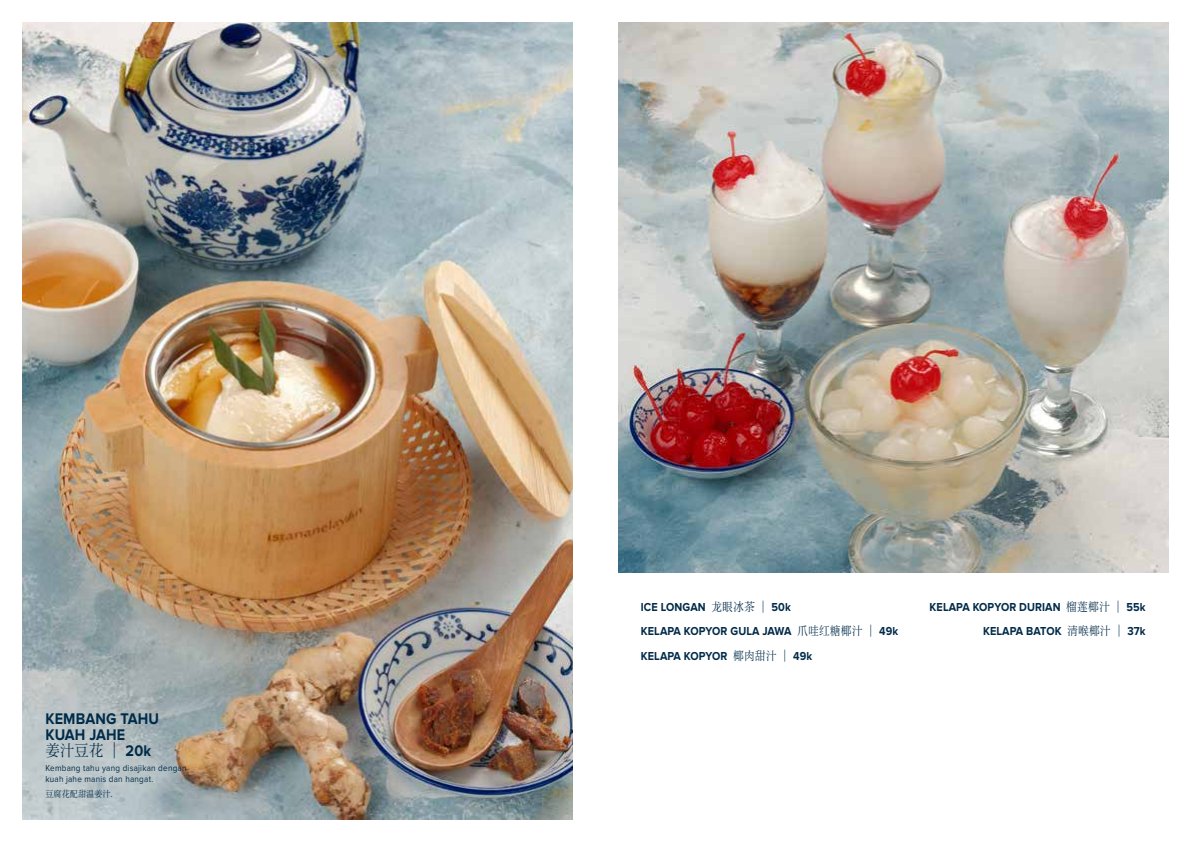
<style>
.page{position:relative;width:1191px;height:842px;background:#fff}
.page>*{position:absolute;margin:0;border:0;box-sizing:border-box;transform-origin:0 0}
.t1{font:700 16px/16px "Proxima Nova";letter-spacing:.01em;color:#002b49;scale:.9 1}
.t2{font:16px "Sim Song";color:#002b49;scale:.9 1}
.t3{font:700 12px/24.7px "Proxima Nova";letter-spacing:.01em;color:#002b49;scale:.9 1}
.t4{font:9px/11px "Proxima Nova";letter-spacing:.03em;color:#002b49;scale:.9 1}
.t5{font:9px "Sim Song";letter-spacing:.01em;color:#002b49;scale:.9 1}
.s1{font-family:"Proxima Nova";font-weight:700}
.s2{font-family:"Sim Song";font-weight:400}
</style>
<div class="page">
<img style="left:23px;top:23px;width:550px;height:796px">
<img style="left:618px;top:23px;width:550px;height:550px">
<h1 class="t1" style="left:45px;top:711px;width:128px">KEMBANG TAHU<br>KUAH JAHE</h1>
<h1 class="t2" style="left:45px;top:742px;width:119px">姜汁豆花 | <span class="s1">20k</span></h1>
<p class="t4" style="left:45px;top:762px;width:158px">Kembang tahu yang disajikan dengan kuah jahe manis dan hangat.</p>
<p class="t5" style="left:45px;top:789px;width:79px">豆腐花配甜温姜汁.</p>
<p class="t3" style="left:641px;top:594px;width:287px">ICE LONGAN <span class="s2">龙眼冰茶 |</span> 50k<br>KELAPA KOPYOR GULA JAWA <span class="s2">爪哇红糖椰汁 |</span> 49k</p>
<p class="t3" style="left:929px;top:594px;width:241px">KELAPA KOPYOR DURIAN <span class="s2">榴莲椰汁 |</span> 55k</p>
<p class="t3" style="left:641px;top:644px;width:192px">KELAPA KOPYOR <span class="s2">椰肉甜汁 |</span> 49k</p>
<p class="t3" style="left:983px;top:619px;width:182px">KELAPA BATOK <span class="s2">清喉椰汁 |</span> 37k</p>
</div>
